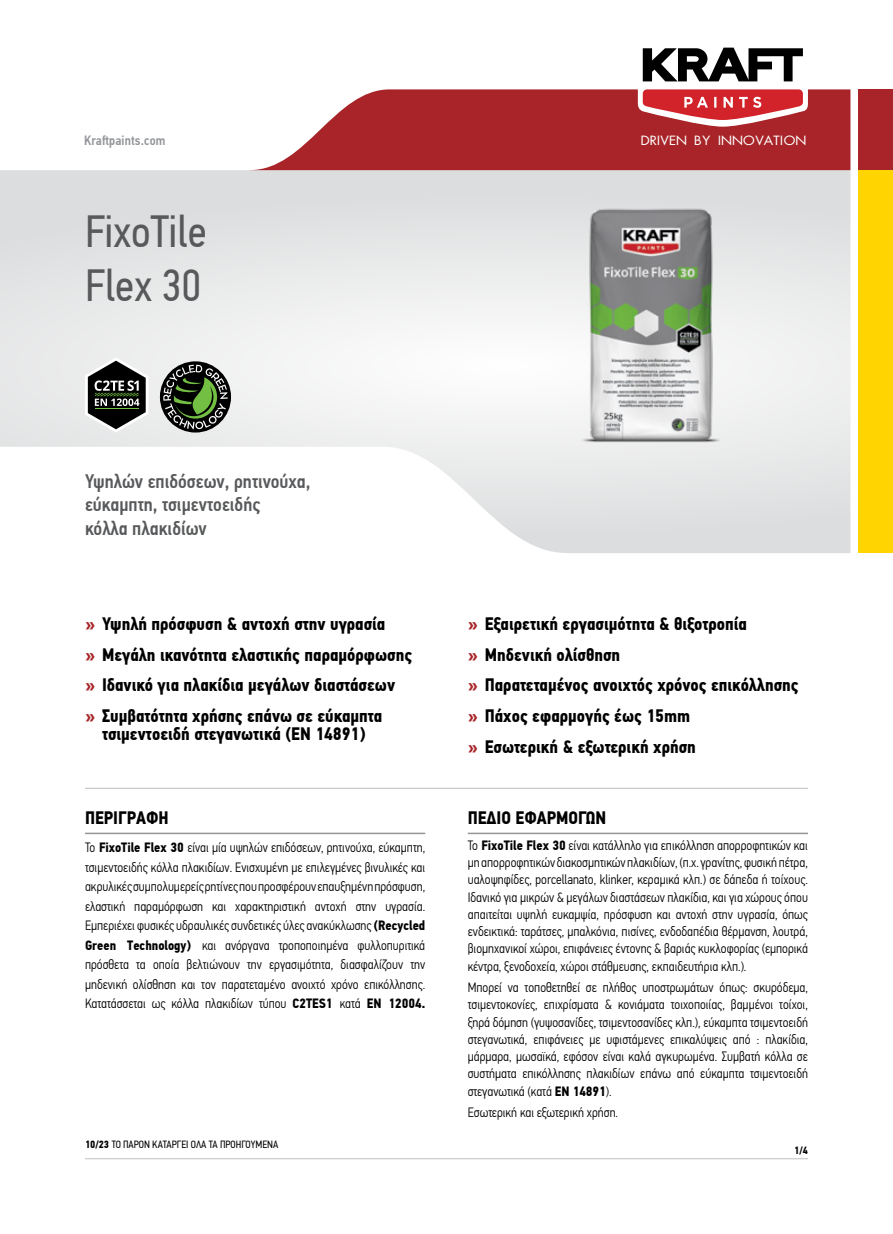
<style>
.page{position:relative;width:893px;height:1234px;background:#fff}
.page>*{position:absolute;margin:0;border:0;box-sizing:border-box;transform-origin:0 0}
.t1{font:45px/54px "PF Din Text Cond Pro";color:#58595b}
.t2{font:500 19.5px/23.4px "PF Din Text Cond Pro";color:#58595b}
.t3{font:700 18px/30.8px "PF Din Text Cond Pro";color:#000}
.t4{font:300 13.5px/17.2px "PF Din Text Cond Pro";color:#000;text-align:justify}
.t5{font:13.5px "UB Future";color:#fff;scale:1.1 1}
.t6{font:500 13.5px "PF Din Text Cond Pro";letter-spacing:.01em;color:#939598}
.t7{font:10.5px "PF Din Text Cond Pro";color:#000}
.t8{font:700 10.5px "PF Din Text Cond Pro";color:#000}
.s1{color:#a82428}
.s2{font-weight:700}
</style>
<div class="page">
<svg style="left:0;top:170px;width:850px;height:383px;fill:#dcddde"></svg>
<svg style="left:0;top:193px;width:859px;height:344px;fill:#eceded"></svg>
<svg style="left:254px;top:89px;width:596px;height:81px;fill:#a82428"></svg>
<div style="left:859px;top:89px;width:34px;height:81px;background:#a82428"></div>
<svg style="left:638px;top:47px;width:170px;height:80px"></svg>
<div style="left:859px;top:170px;width:34px;height:383px;background:#ffd400"></div>
<hr style="left:85px;top:787px;width:723px;height:1px;background:#bcbec0">
<img style="left:559px;top:194px;width:184px;height:264px">
<hr style="left:85px;top:832px;width:340px;height:2px;background:#939598">
<svg style="left:160px;top:361px;width:71px;height:71px"></svg>
<svg style="left:163px;top:364px;width:65px;height:65px"></svg>
<svg style="left:85px;top:357px;width:63px;height:75px"></svg>
<hr style="left:85px;top:1158px;width:723px;height:1px;background:#bcbec0">
<hr style="left:468px;top:832px;width:340px;height:2px;background:#939598">
<p class="t6" style="left:84px;top:132px;width:83px">Kraftpaints.com</p>
<p class="t5" style="left:640px;top:133px;width:152px">DRIVEN BY INNOVATION</p>
<h1 class="t1" style="left:85px;top:204px;width:123px">FixoTile<br>Flex 30</h1>
<h2 class="t2" style="left:85px;top:469px;width:227px">Υψηλών επιδόσεων, ρητινούχα, εύκαμπτη, τσιμεντοειδής<br>κόλλα πλακιδίων</h2>
<h3 class="t3" style="left:85px;top:608px;width:329px"><span class="s1">»</span> Υψηλή πρόσφυση &amp; αντοχή στην υγρασία<br><span class="s1">»</span> Μεγάλη ικανότητα ελαστικής παραμόρφωσης <span class="s1">»</span> Ιδανικό για πλακίδια μεγάλων διαστάσεων<br><span class="s1">»</span> Συμβατότητα χρήσης επάνω σε εύκαμπτα</h3>
<h3 class="t3" style="left:102px;top:718px;width:265px">τσιμεντοειδή στεγανωτικά (ΕΝ 14891)</h3>
<h3 class="t3" style="left:85px;top:802px;width:85px">ΠΕΡΙΓΡΑΦΗ</h3>
<p class="t4" style="left:85px;top:837px;width:342px;line-height:19.5px">Το <span class="s2">FixoTile Flex 30</span> είναι μία υψηλών επιδόσεων, ρητινούχα, εύκαμπτη, τσιμεντοειδής κόλλα πλακιδίων. Ενισχυμένη με επιλεγμένες βινυλικές και ακρυλικές συμπολυμερείς ρητίνες που προσφέρουν επαυξημένη πρόσφυση, ελαστική παραμόρφωση και χαρακτηριστική αντοχή στην υγρασία.<br>Εμπεριέχει φυσικές υδραυλικές συνδετικές ύλες ανακύκλωσης <span class="s2">(Recycled Green Technology)</span> και ανόργανα τροποποιημένα φυλλοπυριτικά πρόσθετα τα οποία βελτιώνουν την εργασιμότητα, διασφαλίζουν την μηδενική ολίσθηση και τον παρατεταμένο ανοιχτό χρόνο επικόλλησης.<br>Κατατάσσεται ως κόλλα πλακιδίων τύπου <span class="s2">C2TES1</span> κατά <span class="s2">ΕΝ 12004.</span></p>
<p class="t7" style="left:85px;top:1138px;width:195px"><span class="s2">10/23</span> ΤΟ ΠΑΡΟΝ ΚΑΤΑΡΓΕΙ ΟΛΑ ΤΑ ΠΡΟΗΓΟΥΜΕΝΑ</p>
<h3 class="t3" style="left:468px;top:608px;width:332px"><span class="s1">»</span> Εξαιρετική εργασιμότητα &amp; θιξοτροπία<br><span class="s1">»</span> Μηδενική ολίσθηση<br><span class="s1">»</span> Παρατεταμένος ανοιχτός χρόνος επικόλλησης <span class="s1">»</span> Πάχος εφαρμογής έως 15mm<br><span class="s1">»</span> Εσωτερική &amp; εξωτερική χρήση</h3>
<h3 class="t3" style="left:468px;top:802px;width:140px">ΠΕΔΙΟ ΕΦΑΡΜΟΓΩΝ</h3>
<p class="t4" style="left:468px;top:836px;width:342px">Το <span class="s2">FixoTile Flex 30</span> είναι κατάλληλο για επικόλληση απορροφητικών και μη απορροφητικών διακοσμητικών πλακιδίων, (π.χ. γρανίτης, φυσική πέτρα, υαλοψηφίδες, porcellanato, klinker, κεραμικά κλπ.) σε δάπεδα ή τοίχους.<br>Ιδανικό για μικρών &amp; μεγάλων διαστάσεων πλακίδια, και για χώρους όπου απαιτείται υψηλή ευκαμψία, πρόσφυση και αντοχή στην υγρασία, όπως ενδεικτικά: ταράτσες, μπαλκόνια, πισίνες, ενδοδαπέδια θέρμανση, λουτρά, βιομηχανικοί χώροι, επιφάνειες έντονης &amp; βαριάς κυκλοφορίας (εμπορικά κέντρα, ξενοδοχεία, χώροι στάθμευσης, εκπαιδευτήρια κλπ.).</p>
<p class="t4" style="left:468px;top:978px;width:342px">Μπορεί να τοποθετηθεί σε πλήθος υποστρωμάτων όπως: σκυρόδεμα, τσιμεντοκονίες, επιχρίσματα &amp; κονιάματα τοιχοποιίας, βαμμένοι τοίχοι, ξηρά δόμηση (γυψοσανίδες, τσιμεντοσανίδες κλπ.), εύκαμπτα τσιμεντοειδή στεγανωτικά, επιφάνειες με υφιστάμενες επικαλύψεις από : πλακίδια, μάρμαρα, μωσαϊκά, εφόσον είναι καλά αγκυρωμένα. Συμβατή κόλλα σε συστήματα επικόλλησης πλακιδίων επάνω από εύκαμπτα τσιμεντοειδή στεγανωτικά (κατά <span class="s2">EN 14891</span>).</p>
<p class="t4" style="left:468px;top:1103px;width:152px">Εσωτερική και εξωτερική χρήση.</p>
<p class="t8" style="left:794px;top:1143px;width:15px">1/4</p>
</div>
